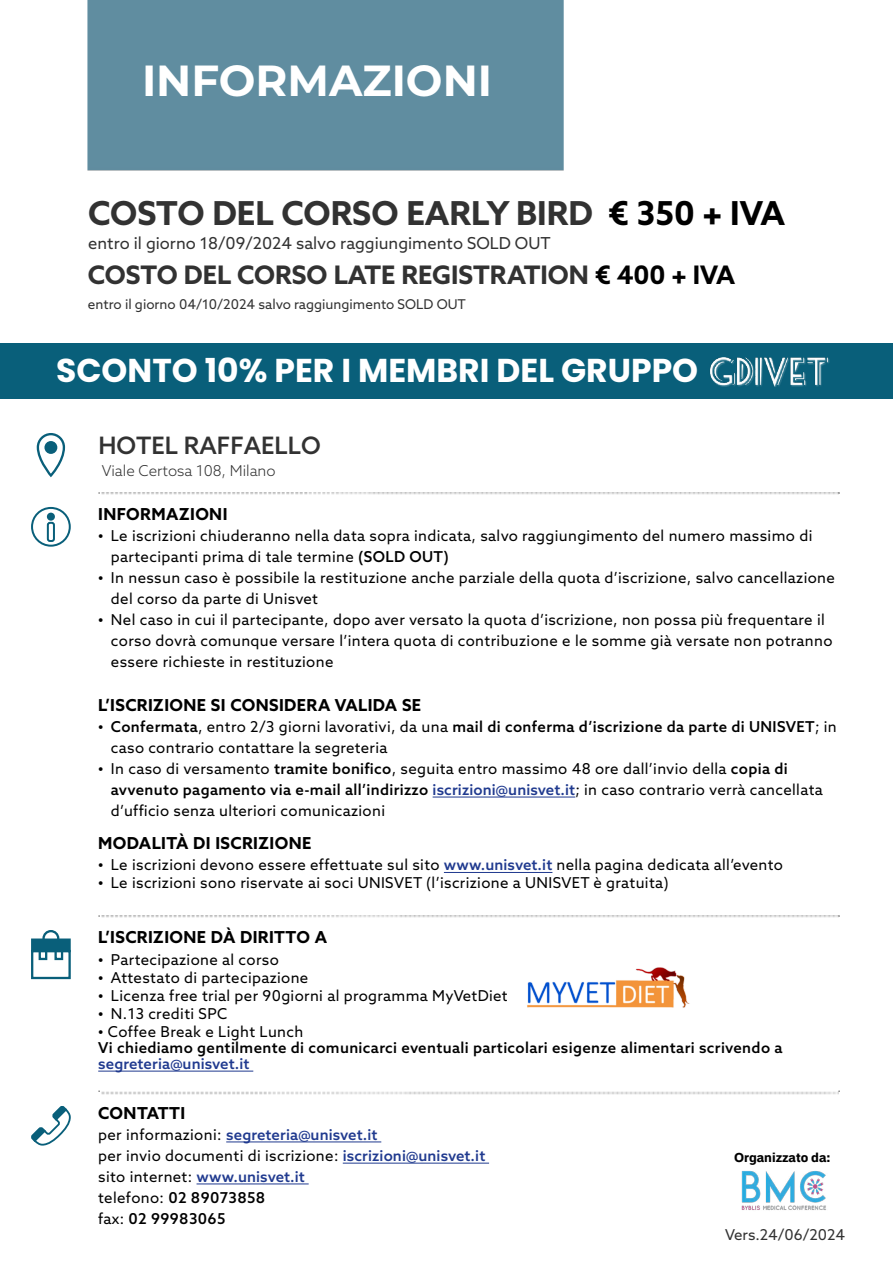
<style>
.page{position:relative;width:893px;height:1263px;background:#fff}
.page>*{position:absolute;margin:0;border:0;box-sizing:border-box;transform-origin:0 0}
.t1{font:700 43.5px "Montserrat";color:#fff}
.t2{font:700 33px "Azo Sans";color:#323232}
.t3{font:700 33px "Poppins";color:#fff}
.t4{font:700 25.5px "Azo Sans";color:#323232}
.t5{font:500 24px "Azo Sans";color:#323232}
.t6{font:700 16.5px "Azo Sans";letter-spacing:.025em;color:#000}
.t7{font:16.5px "Azo Sans";color:#323232}
.t8{font:15px/21px "Azo Sans";letter-spacing:.025em;color:#000}
.t9{font:500 15px/15.1px "Azo Sans";letter-spacing:.025em;color:#000}
.t10{font:300 15px "Azo Sans";color:#323232}
.t11{font:500 15px "Azo Sans";letter-spacing:.01em;color:#203a8f}
.t12{font:15px "Azo Sans";color:#323232}
.t13{font:13.5px "Azo Sans";color:#323232}
.t14{font:700 expanded 12.75px "Embarcadero MVB Pro";color:#000}
.s1{color:#000}
.s2{font-family:"Times New Roman"}
.s3{font-weight:500}
.s4{font-weight:500;color:#203a8f}
.s5{font-family:"Times New Roman";font-weight:400}
.s6{font-weight:400}
</style>
<div class="page">
<div style="left:88px;top:0;width:475px;height:170px;background:#608da0"></div>
<hr style="left:226px;top:1141px;width:155px;height:1px;background:#203a8f">
<hr style="left:343px;top:1163px;width:146px;height:1px;background:#203a8f">
<hr style="left:197px;top:1183px;width:112px;height:1px;background:#203a8f">
<div style="left:37px;top:433px;width:28px;height:44px;border:2px solid #095f7a;border-radius:13px"></div>
<div style="left:46px;top:442px;width:10px;height:11px;background:#095f7a;border-radius:50%"></div>
<div style="left:44px;top:441px;width:13px;height:13px;border:2px solid #095f7a;border-radius:50%"></div>
<div style="left:31px;top:507px;width:40px;height:40px;border:2px solid #095f7a;border-radius:50%"></div>
<div style="left:47px;top:522px;width:8px;height:20px;border:2px solid #095f7a;border-radius:2px"></div>
<div style="left:47px;top:513px;width:8px;height:8px;border:2px solid #095f7a;border-radius:50%"></div>
<hr style="left:433px;top:797px;width:142px;height:1px;background:#203a8f">
<hr style="left:444px;top:872px;width:108px;height:1px;background:#203a8f">
<hr style="left:98px;top:1071px;width:155px;height:1px;background:#203a8f">
<div style="left:31px;top:950px;width:40px;height:29px;border:2px solid #095f7a"></div>
<div style="left:39px;top:948px;width:8px;height:12px;border:2px solid #095f7a"></div>
<div style="left:54px;top:948px;width:9px;height:12px;border:2px solid #095f7a"></div>
<div style="left:32px;top:940px;width:38px;height:11px;background:#095f7a"></div>
<div style="left:31px;top:938px;width:40px;height:14px;border:2px solid #095f7a"></div>
<div style="left:42px;top:930px;width:17px;height:17px;border:2px solid #095f7a;border-radius:50%"></div>
<svg style="left:31px;top:1106px;width:40px;height:40px"></svg>
<img style="left:101px;top:493px;width:737px;height:2px">
<img style="left:101px;top:916px;width:737px;height:2px">
<img style="left:101px;top:1091px;width:737px;height:4px">
<img style="left:741px;top:1171px;width:85px;height:39px">
<div style="left:0;top:344px;width:893px;height:55px;background:#095f7a"></div>
<img style="left:710px;top:357px;width:120px;height:30px">
<img style="left:527px;top:967px;width:163px;height:41px">
<h1 class="t1" style="left:142px;top:49px;width:352px">INFORMAZIONI</h1>
<h2 class="t2" style="left:88px;top:191px;width:698px">COSTO DEL CORSO EARLY BIRD <span class="s1">€ 350 + IVA</span></h2>
<p class="t7" style="left:88px;top:232px;width:464px">entro il giorno 18/09/2024 salvo raggiungimento SOLD OUT</p>
<h3 class="t4" style="left:88px;top:258px;width:649px">COSTO DEL CORSO LATE REGISTRATION <span class="s1">€ 400 + IVA</span></h3>
<p class="t13" style="left:88px;top:295px;width:380px">entro il giorno 04/10/2024 salvo raggiungimento SOLD OUT</p>
<h2 class="t3" style="left:56px;top:351px;width:644px">SCONTO 10% PER I MEMBRI DEL GRUPPO</h2>
<h3 class="t5" style="left:98px;top:429px;width:224px">HOTEL RAFFAELLO</h3>
<p class="t10" style="left:102px;top:461px;width:175px">Viale Certosa 108, Milano</p>
<p class="t6" style="left:98px;top:503px;width:131px">INFORMAZIONI</p>
<p class="t8" style="left:111px;top:525px;width:703px;text-indent:-13px"><span class="s2">•</span> Le iscrizioni chiuderanno nella data sopra indicata, salvo raggiungimento del numero massimo di partecipanti prima di tale termine <span class="s3">(SOLD OUT)</span></p>
<p class="t8" style="left:111px;top:567px;width:725px;text-indent:-13px"><span class="s2">•</span> In nessun caso è possibile la restituzione anche parziale della quota d’iscrizione, salvo cancellazione del corso da parte di Unisvet</p>
<p class="t8" style="left:111px;top:609px;width:723px;text-indent:-13px"><span class="s2">•</span> Nel caso in cui il partecipante, dopo aver versato la quota d’iscrizione, non possa più frequentare il corso dovrà comunque versare l’intera quota di contribuzione e le somme già versate non potranno essere richieste in restituzione</p>
<p class="t6" style="left:98px;top:694px;width:324px">L’ISCRIZIONE SI CONSIDERA VALIDA SE</p>
<p class="t8" style="left:111px;top:716px;width:727px;text-indent:-13px"><span class="s2">•</span> <span class="s3">Confermata</span>, entro 2/3 giorni lavorativi, da una <span class="s3">mail di conferma d’iscrizione da parte di UNISVET</span>; in caso contrario contattare la segreteria</p>
<p class="t8" style="left:111px;top:758px;width:713px;text-indent:-13px"><span class="s2">•</span> In caso di versamento <span class="s3">tramite bonifico</span>, seguita entro massimo 48 ore dall’invio della <span class="s3">copia di avvenuto pagamento via e-mail all’indirizzo</span> <span class="s4">iscrizioni@unisvet.it</span>; in caso contrario verrà cancellata d’ufficio senza ulteriori comunicazioni</p>
<p class="t6" style="left:98px;top:833px;width:215px">MODALITÀ DI ISCRIZIONE</p>
<p class="t8" style="left:98px;top:854px;width:686px"><span class="s2">•</span> Le iscrizioni devono essere effettuate sul sito <span class="s4">www.unisvet.it</span> nella pagina dedicata all’evento</p>
<p class="t8" style="left:98px;top:872px;width:572px"><span class="s2">•</span> Le iscrizioni sono riservate ai soci UNISVET (l’iscrizione a UNISVET è gratuita)</p>
<p class="t6" style="left:98px;top:926px;width:230px">L’ISCRIZIONE DÀ DIRITTO A</p>
<p class="t8" style="left:98px;top:949px;width:182px"><span class="s2">•</span> Partecipazione al corso</p>
<p class="t8" style="left:98px;top:967px;width:212px"><span class="s2">•</span> Attestato di partecipazione</p>
<p class="t8" style="left:98px;top:985px;width:411px"><span class="s2">•</span> Licenza free trial per 90giorni al programma MyVetDiet</p>
<p class="t8" style="left:98px;top:1003px;width:130px"><span class="s2">•</span> N.13 crediti SPC</p>
<p class="t9" style="left:98px;top:1024px;width:686px"><span class="s5">•</span> <span class="s6">Coffee Break e Light Lunch<br></span>Vi chiediamo gentilmente di comunicarci eventuali particolari esigenze alimentari scrivendo a</p>
<p class="t11" style="left:98px;top:1054px;width:153px">segreteria@unisvet.it</p>
<p class="t6" style="left:98px;top:1102px;width:89px">CONTATTI</p>
<p class="t8" style="left:98px;top:1124px;width:389px">per informazioni: <span class="s4">segreteria@unisvet.it<br></span>per invio documenti di iscrizione: <span class="s4">iscrizioni@unisvet.it </span>sito internet: <span class="s4">www.unisvet.it<br></span>telefono: <span class="s3">02 89073858<br></span>fax: <span class="s3">02 99983065</span></p>
<p class="t14" style="left:734px;top:1148px;width:98px">Organizzato da:</p>
<p class="t12" style="left:725px;top:1225px;width:121px">Vers.24/06/2024</p>
</div>
